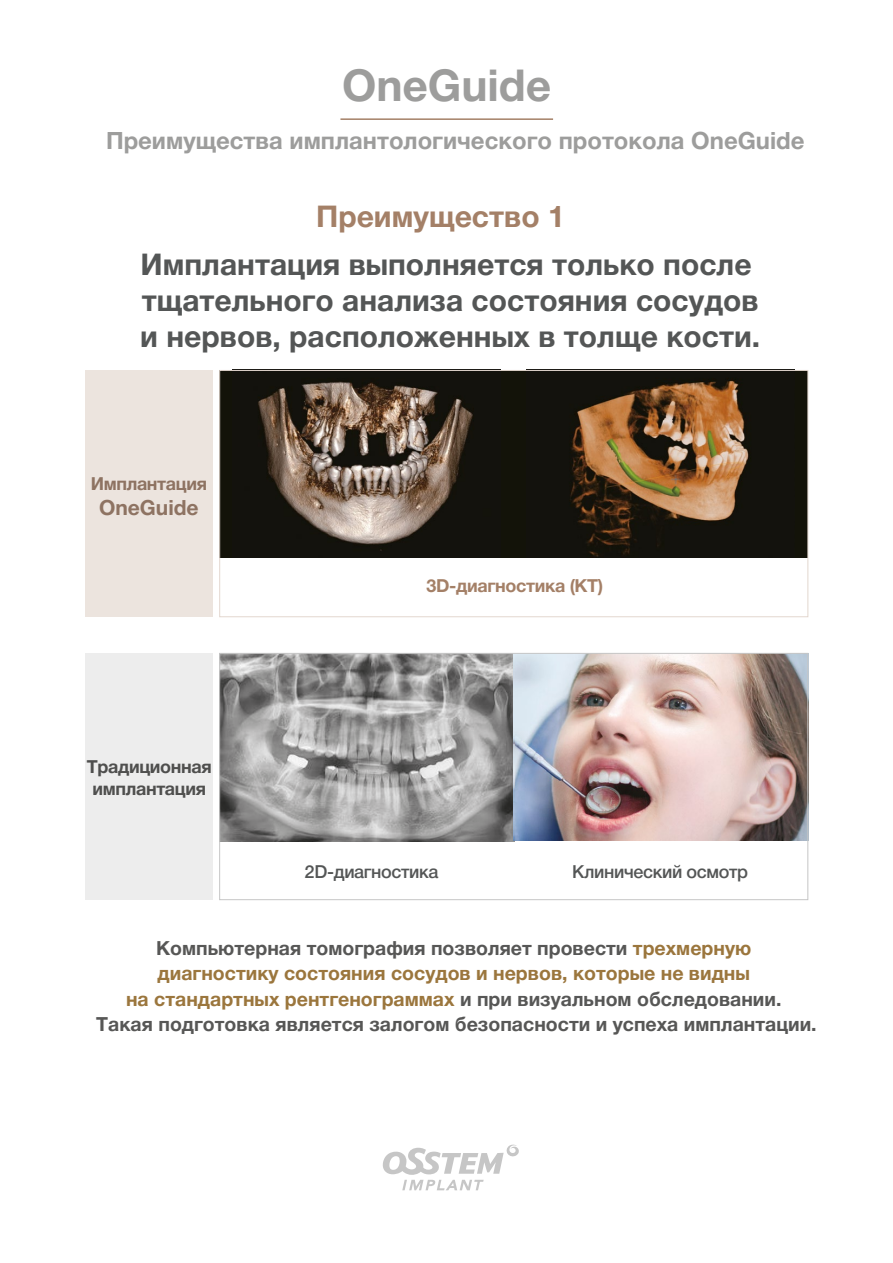
<style>
.page{position:relative;width:893px;height:1263px;background:#fff}
.page>*{position:absolute;margin:0;border:0;box-sizing:border-box;transform-origin:0 0}
.t1{font:700 44.1px "Helvetica Neue Cyr";color:#9d9d9c}
.t2{font:700 30px/36px "Helvetica Neue Cyr";color:#545656}
.t3{font:700 30px "Helvetica Neue Cyr";color:#a48067}
.t4{font:700 23.85px "Helvetica Neue Cyr";color:#9d9d9c}
.t5{font:700 21px "Helvetica Neue Cyr";color:#8e7362}
.t6{font:700 19.5px/25.5px "Helvetica Neue Cyr";color:#575756;text-align:center}
.t7{font:500 18px "Helvetica Neue Cyr";letter-spacing:-.02em;color:#545656}
.t8{font:700 18px/21.6px "Helvetica Neue Cyr";letter-spacing:-.02em;color:#4f4f4e;text-align:center}
.t9{font:700 18px "Helvetica Neue Cyr";letter-spacing:-.02em;color:#a48067}
.t10{font:700 18px "Helvetica Neue Cyr";letter-spacing:-.02em;color:#8e7362}
.s1{color:#9b763d}
</style>
<div class="page">
<img style="left:221px;top:655px;width:585px;height:186px">
<img style="left:513px;top:655px;width:1px;height:186px">
<div style="left:219px;top:653px;width:589px;height:247px;border:1px solid #c6c6c6"></div>
<div style="left:85px;top:653px;width:128px;height:247px;background:#ededed"></div>
<div style="left:85px;top:370px;width:128px;height:247px;background:#ece4de"></div>
<svg style="left:382px;top:1144px;width:137px;height:46px"></svg>
<div style="left:220px;top:370px;width:588px;height:187px;background:#131309"></div>
<hr style="left:340px;top:118px;width:213px;height:2px;background:#a48067">
<img style="left:258px;top:381px;width:215px;height:170px">
<img style="left:526px;top:380px;width:269px;height:178px">
<div style="left:219px;top:370px;width:589px;height:247px;border:1px solid #e3d7cf"></div>
<h1 class="t1" style="left:342px;top:61px;width:211px">OneGuide</h1>
<p class="t4" style="left:106px;top:128px;width:700px">Преимущества имплантологического протокола OneGuide</p>
<h2 class="t3" style="left:316px;top:200px;width:250px">Преимущество 1</h2>
<h2 class="t2" style="left:140px;top:247px;width:621px">Имплантация выполняется только после тщательного анализа состояния сосудов и нервов, расположенных в толще кости.</h2>
<p class="t10" style="left:91px;top:473px;width:118px">Имплантация</p>
<p class="t5" style="left:99px;top:496px;width:101px">OneGuide</p>
<p class="t8" style="left:87px;top:756px;width:126px">Традиционная имплантация</p>
<p class="t9" style="left:427px;top:575px;width:178px">3D-диагностика (КТ)</p>
<p class="t7" style="left:305px;top:861px;width:135px">2D-диагностика</p>
<p class="t7" style="left:572px;top:861px;width:177px">Клинический осмотр</p>
<p class="t6" style="left:96px;top:935px;width:722px">Компьютерная томография позволяет провести <span class="s1">трехмерную диагностику состояния сосудов и нервов, которые не видны<br>на стандартных рентгенограммах</span> и при визуальном обследовании.<br>Такая подготовка является залогом безопасности и успеха имплантации.</p>
</div>
